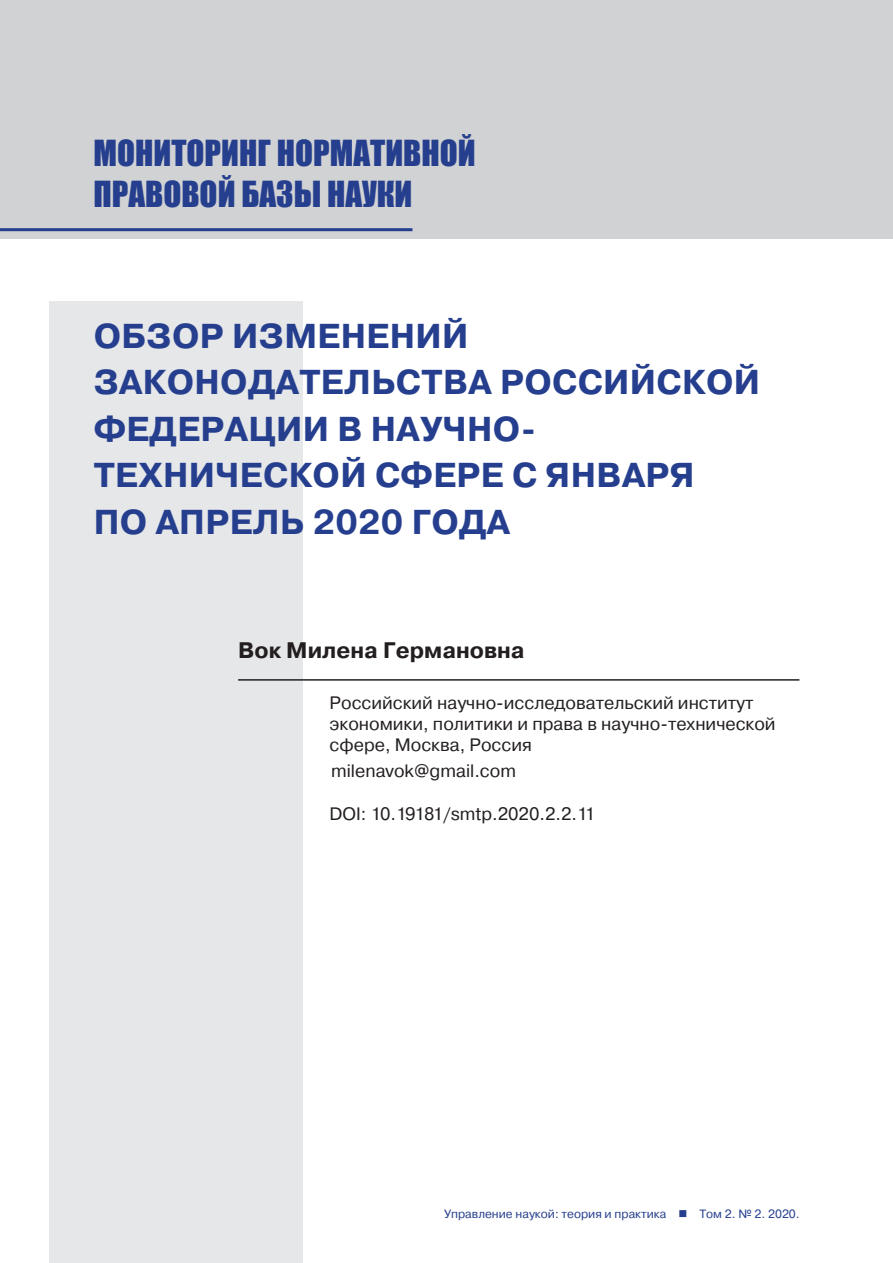
<style>
.page{position:relative;width:893px;height:1263px;background:#fff}
.page>*{position:absolute;margin:0;border:0;box-sizing:border-box;transform-origin:0 0}
.t1{font:700 34.5px/46.5px "Pragmatica";letter-spacing:.01em;color:#253f8e}
.t2{font:33px/40.5px "Impact";color:#253f8e}
.t3{font:700 22.5px "Pragmatica";color:#231f20}
.t4{font:18px/21px "Pragmatica";color:#231f20}
.t5{font:12px "Pragmatica";color:#253f8e}
</style>
<div class="page">
<div style="left:50px;top:302px;width:253px;height:961px;background:#e6e7e9"></div>
<div style="left:0;top:0;width:893px;height:238px;background:#d1d2d4"></div>
<hr style="left:0;top:228px;width:412px;height:3px;background:#253f8e">
<hr style="left:238px;top:679px;width:561px;height:2px;background:#231f20">
<h2 class="t2" style="left:94px;top:132px;width:384px">МОНИТОРИНГ НОРМАТИВНОЙ<br>ПРАВОВОЙ БАЗЫ НАУКИ</h2>
<h1 class="t1" style="left:94px;top:313px;width:668px">ОБЗОР ИЗМЕНЕНИЙ<br>ЗАКОНОДАТЕЛЬСТВА РОССИЙСКОЙ<br>ФЕДЕРАЦИИ В НАУЧНО-<br>ТЕХНИЧЕСКОЙ СФЕРЕ С ЯНВАРЯ<br>ПО АПРЕЛЬ 2020 ГОДА</h1>
<p class="t3" style="left:238px;top:635px;width:288px">Вок Милена Германовна</p>
<p class="t4" style="left:330px;top:692px;width:448px">Российский научно-исследовательский институт экономики, политики и права в научно-технической сфере, Москва, Россия</p>
<p class="t4" style="left:331px;top:761px;width:186px">milenavok@gmail.com</p>
<p class="t4" style="left:330px;top:803px;width:267px">DOI: 10.19181/smtp.2020.2.2.11</p>
<p class="t5" style="left:444px;top:1206px;width:357px">Управление наукой: теория и практика ■ Том 2. № 2. 2020.</p>
</div>
